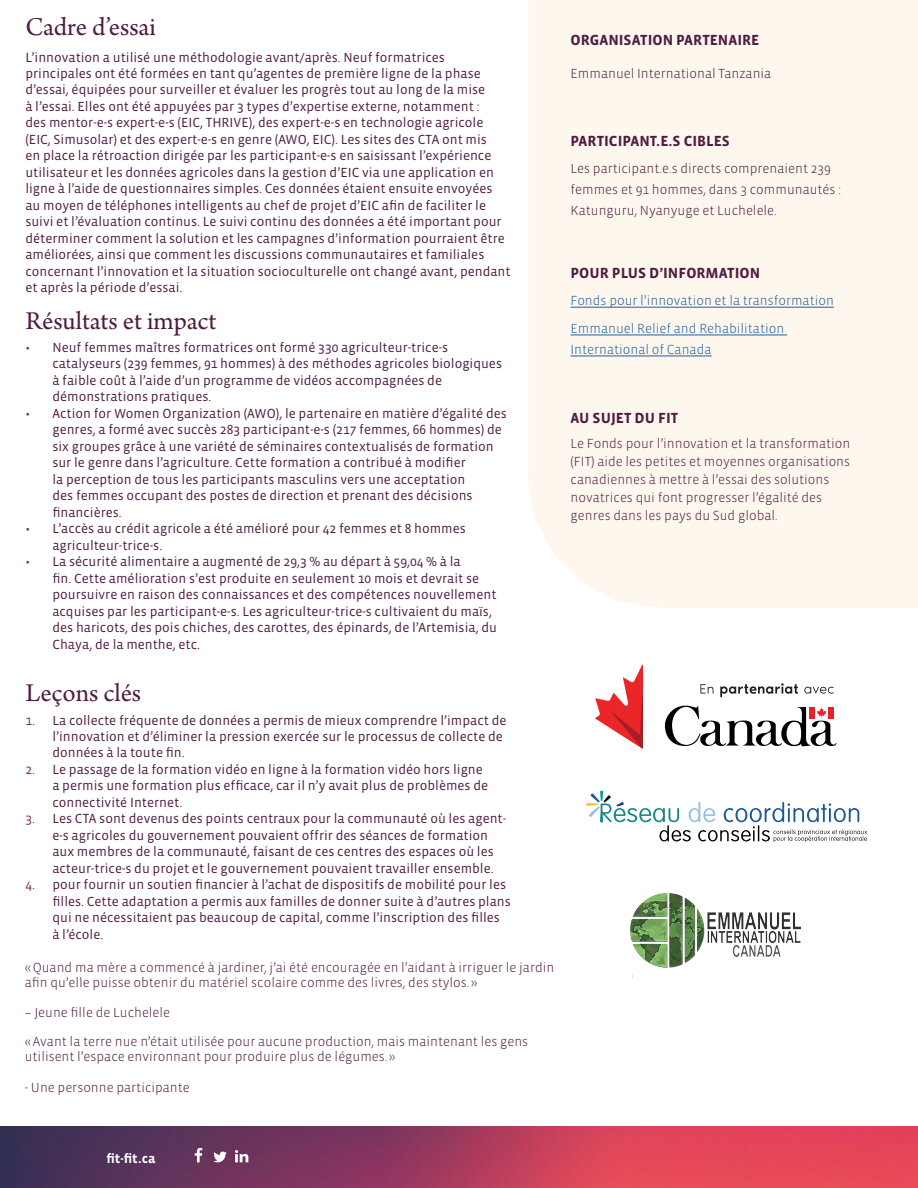
<style>
.page{position:relative;width:918px;height:1188px;background:#fff}
.page>*{position:absolute;margin:0;border:0;box-sizing:border-box;transform-origin:0 0}
.t1{font:27px "Arno Pro";letter-spacing:-.005em;color:#501d42}
.t2{font:700 15px "Vista Sans OTCE";color:#501d42}
.t3{font:13.5px/16.5px "Vista Sans OTCE";color:#501d42}
.t4{font:300 13.5px/18px "Vista Sans OTCE";color:#501d42}
.t5{font:300 13.5px/27.8px "Vista Sans OTCE";color:#215e9e}
.t6{font:700 13.5px "Vista Sans OTCE";color:#fff}
.s1{color:#71335f}
</style>
<div class="page">
<div style="left:529px;top:0;width:389px;height:607px;background:#fdf7ee"></div>
<hr style="left:571px;top:307px;width:263px;height:1px;background:#215e9e">
<hr style="left:571px;top:335px;width:216px;height:1px;background:#215e9e">
<hr style="left:571px;top:356px;width:141px;height:1px;background:#215e9e">
<svg style="left:586px;top:791px;width:281px;height:51px"></svg>
<svg style="left:595px;top:665px;width:47px;height:84px"></svg>
<svg style="left:665px;top:683px;width:172px;height:64px"></svg>
<img style="left:630px;top:893px;width:171px;height:85px">
<img style="left:0;top:1126px;width:918px;height:62px">
<svg style="left:213px;top:1152px;width:14px;height:10px"></svg>
<svg style="left:195px;top:1148px;width:7px;height:14px"></svg>
<svg style="left:235px;top:1150px;width:13px;height:12px"></svg>
<h1 class="t1" style="left:25px;top:11px;width:132px">Cadre d’essai</h1>
<p class="t3" style="left:25px;top:49px;width:487px">L’innovation a utilisé une méthodologie avant/après. Neuf formatrices principales ont été formées en tant qu’agentes de première ligne de la phase d’essai, équipées pour surveiller et évaluer les progrès tout au long de la mise<br>à l’essai. Elles ont été appuyées par 3 types d’expertise externe, notamment :<br>des mentor-e-s expert-e-s (EIC, THRIVE), des expert-e-s en technologie agricole (EIC, Simusolar) et des expert-e-s en genre (AWO, EIC). Les sites des CTA ont mis<br>en place la rétroaction dirigée par les participant-e-s en saisissant l’expérience utilisateur et les données agricoles dans la gestion d’EIC via une application en ligne à l’aide de questionnaires simples. Ces données étaient ensuite envoyées au moyen de téléphones intelligents au chef de projet d’EIC afin de faciliter le suivi et l’évaluation continus. Le suivi continu des données a été important pour déterminer comment la solution et les campagnes d’information pourraient être améliorées, ainsi que comment les discussions communautaires et familiales concernant l’innovation et la situation socioculturelle ont changé avant, pendant et après la période d’essai.</p>
<h1 class="t1" style="left:25px;top:305px;width:193px">Résultats et impact</h1>
<p class="t3" style="left:52px;top:339px;width:451px;text-indent:-27px"><span class="s1">•</span> Neuf femmes maîtres formatrices ont formé 330 agriculteur-trice-s catalyseurs (239 femmes, 91 hommes) à des méthodes agricoles biologiques à faible coût à l’aide d’un programme de vidéos accompagnées de démonstrations pratiques.</p>
<p class="t3" style="left:52px;top:405px;width:456px;text-indent:-27px"><span class="s1">•</span> Action for Women Organization (AWO), le partenaire en matière d’égalité des genres, a formé avec succès 283 participant-e-s (217 femmes, 66 hommes) de six groupes grâce à une variété de séminaires contextualisés de formation sur le genre dans l’agriculture. Cette formation a contribué à modifier<br>la perception de tous les participants masculins vers une acceptation<br>des femmes occupant des postes de direction et prenant des décisions financières.</p>
<p class="t3" style="left:52px;top:520px;width:415px;text-indent:-27px"><span class="s1">•</span> L’accès au crédit agricole a été amélioré pour 42 femmes et 8 hommes agriculteur-trice-s.</p>
<p class="t3" style="left:52px;top:553px;width:446px;text-indent:-27px"><span class="s1">•</span> La sécurité alimentaire a augmenté de 29,3 % au départ à 59,04 % à la<br>fin. Cette amélioration s’est produite en seulement 10 mois et devrait se poursuivre en raison des connaissances et des compétences nouvellement acquises par les participant-e-s. Les agriculteur-trice-s cultivaient du maïs, des haricots, des pois chiches, des carottes, des épinards, de l’Artemisia, du Chaya, de la menthe, etc.</p>
<h1 class="t1" style="left:25px;top:678px;width:117px">Leçons clés</h1>
<p class="t3" style="left:52px;top:712px;width:456px;text-indent:-27px"><span class="s1">1.</span> La collecte fréquente de données a permis de mieux comprendre l’impact de l’innovation et d’éliminer la pression exercée sur le processus de collecte de données à la toute fin.</p>
<p class="t3" style="left:52px;top:761px;width:437px;text-indent:-27px"><span class="s1">2.</span> Le passage de la formation vidéo en ligne à la formation vidéo hors ligne a permis une formation plus efficace, car il n’y avait plus de problèmes de connectivité Internet.</p>
<p class="t3" style="left:52px;top:811px;width:455px;text-indent:-27px"><span class="s1">3.</span> Les CTA sont devenus des points centraux pour la communauté où les agent&shy;e-s agricoles du gouvernement pouvaient offrir des séances de formation aux membres de la communauté, faisant de ces centres des espaces où les acteur-trice-s du projet et le gouvernement pouvaient travailler ensemble.</p>
<p class="t3" style="left:52px;top:877px;width:460px;text-indent:-27px"><span class="s1">4.</span> pour fournir un soutien financier à l’achat de dispositifs de mobilité pour les filles. Cette adaptation a permis aux familles de donner suite à d’autres plans qui ne nécessitaient pas beaucoup de capital, comme l’inscription des filles<br>à l’école.</p>
<p class="t4" style="left:25px;top:960px;width:531px;line-height:15px">«Quand ma mère a commencé à jardiner, j’ai été encouragée en l’aidant à irriguer le jardin afin qu’elle puisse obtenir du matériel scolaire comme des livres, des stylos. »</p>
<p class="t4" style="left:25px;top:999px;width:505px;line-height:28.5px">– Jeune fille de Luchelele<br>«Avant la terre nue n’était utilisée pour aucune production, mais maintenant les gens</p>
<p class="t4" style="left:25px;top:1047px;width:372px">utilisent l’espace environnant pour produire plus de légumes. »</p>
<p class="t4" style="left:25px;top:1079px;width:167px">- Une personne participante</p>
<p class="t2" style="left:571px;top:32px;width:190px">ORGANISATION PARTENAIRE</p>
<p class="t4" style="left:571px;top:64px;width:202px">Emmanuel International Tanzania</p>
<p class="t2" style="left:571px;top:132px;width:161px">PARTICIPANT.E.S CIBLES</p>
<p class="t4" style="left:571px;top:158px;width:272px;line-height:21px">Les participant.e.s directs comprenaient 239 femmes et 91 hommes, dans 3 communautés :<br>Katunguru, Nyanyuge et Luchelele.</p>
<p class="t2" style="left:571px;top:264px;width:191px">POUR PLUS D’INFORMATION</p>
<p class="t5" style="left:571px;top:287px;width:265px">Fonds pour l’innovation et la transformation<br>Emmanuel Relief and Rehabilitation</p>
<p class="t5" style="left:571px;top:336px;width:143px">International of Canada</p>
<p class="t2" style="left:571px;top:410px;width:109px">AU SUJET DU FIT</p>
<p class="t4" style="left:571px;top:434px;width:281px">Le Fonds pour l’innovation et la transformation (FIT) aide les petites et moyennes organisations canadiennes à mettre à l’essai des solutions novatrices qui font progresser l’égalité des genres dans les pays du Sud global.</p>
<p class="t6" style="left:106px;top:1151px;width:51px">fit-fit.ca</p>
</div>
